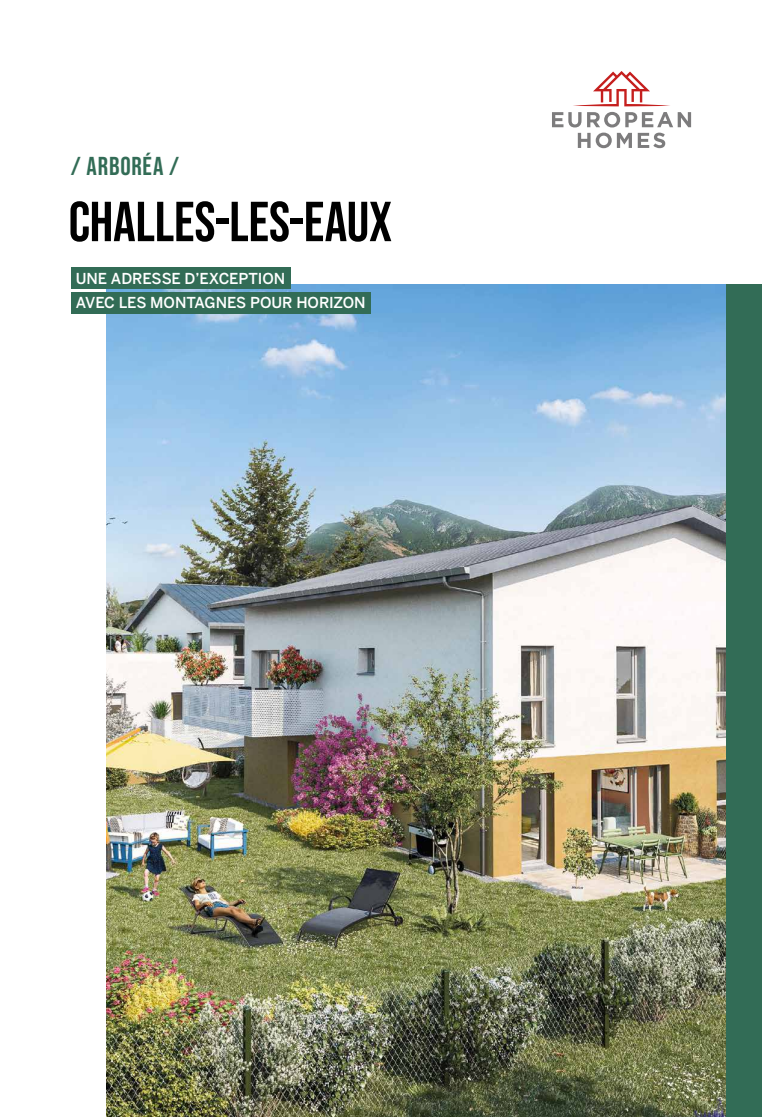
<style>
.page{position:relative;width:762px;height:1117px;background:#fff}
.page>*{position:absolute;margin:0;border:0;box-sizing:border-box;transform-origin:0 0}
.t1{font:56.25px "Bebas Neue";color:#000}
.t2{font:25.88px "Bebas Neue";letter-spacing:.03em;color:#326c56}
.t3{font:500 15px/24.4px "Benton Sans";letter-spacing:-.005em;color:#fff}
</style>
<div class="page">
<img style="left:106px;top:284px;width:620px;height:832px">
<div style="left:726px;top:284px;width:36px;height:832px;background:#326c56"></div>
<div style="left:71px;top:268px;width:219px;height:21px;background:#326c56"></div>
<div style="left:71px;top:292px;width:299px;height:21px;background:#326c56"></div>
<svg style="left:573px;top:71px;width:97px;height:35px"></svg>
<svg style="left:552px;top:112px;width:139px;height:36px"></svg>
<h2 class="t2" style="left:71px;top:151px;width:110px">/ ARBORÉA /</h2>
<h1 class="t1" style="left:69px;top:190px;width:325px">CHALLES-LES-EAUX</h1>
<p class="t3" style="left:76px;top:266px;width:291px">UNE ADRESSE D’EXCEPTION<br>AVEC LES MONTAGNES POUR HORIZON</p>
</div>
